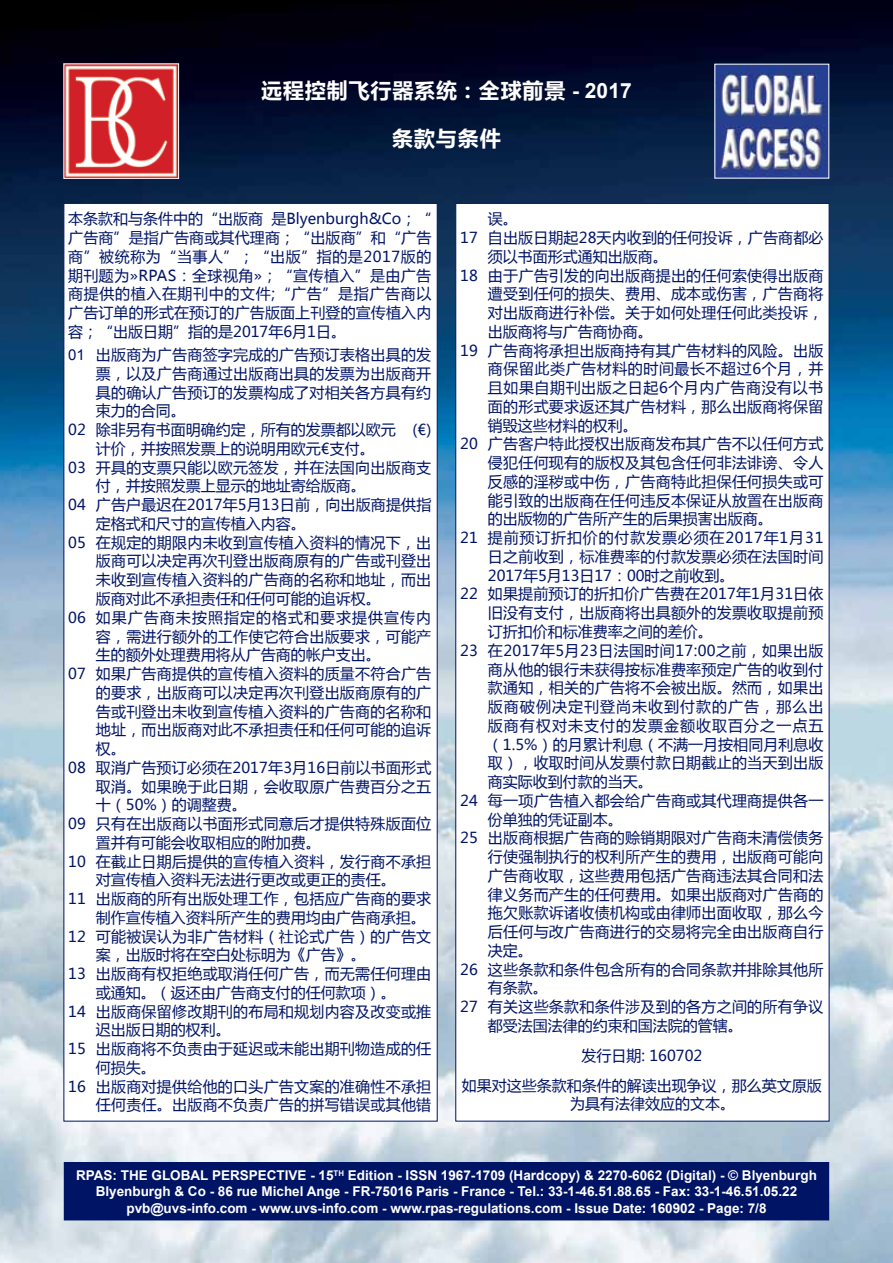
<style>
.page{position:relative;width:893px;height:1263px;background:#fff}
.page>*{position:absolute;margin:0;border:0;box-sizing:border-box;transform-origin:0 0}
.t1{font:700 21px "Microsoft Ya Hei";letter-spacing:.04em;color:#fff}
.t2{font:15px/18.8px "Microsoft Ya Hei";letter-spacing:.015em;color:#001466;text-align:justify}
.t3{font:15px "Microsoft Ya Hei";letter-spacing:.07em;color:#001466}
.t4{font:15px "Microsoft Ya Hei";letter-spacing:.035em;color:#001466}
.t5{font:15px "Microsoft Ya Hei";letter-spacing:.055em;color:#001466}
.t6{font:700 13.5px "Arial";color:#fff}
.s1{font-family:"Arial"}
</style>
<div class="page">
<img style="left:0;top:0;width:893px;height:1263px">
<div style="left:64px;top:1162px;width:765px;height:58px;background:#001466"></div>
<div style="left:456px;top:203px;width:373px;height:918px;background:#fff"></div>
<div style="left:64px;top:203px;width:373px;height:918px;background:#fff"></div>
<img style="left:66px;top:66px;width:111px;height:110px">
<img style="left:716px;top:66px;width:111px;height:110px">
<h1 class="t1" style="left:261px;top:76px;width:372px">远程控制飞行器系统 : 全球前景 <span class="s1">- 2017</span></h1>
<h1 class="t1" style="left:392px;top:123px;width:110px">条款与条件</h1>
<p class="t2" style="left:68px;top:209px;width:365px">本条款和与条件中的“出版商 是Blyenburgh&amp;Co；“广告商”是指广告商或其代理商；“出版商”和“广告商”被统称为“当事人”；“出版”指的是2017版的期刊题为»RPAS：全球视角»；“宣传植入”是由广告商提供的植入在期刊中的文件;“广告”是指广告商以广告订单的形式在预订的广告版面上刊登的宣传植入内容；“出版日期”指的是2017年6月1日。</p>
<p class="t2" style="left:68px;top:345px;width:365px"><span class="s1">01</span> 出版商为广告商签字完成的广告预订表格出具的发</p>
<p class="t2" style="left:96px;top:364px;width:337px">票，以及广告商通过出版商出具的发票为出版商开</p>
<p class="t2" style="left:96px;top:382px;width:337px">具的确认广告预订的发票构成了对相关各方具有约</p>
<p class="t2" style="left:96px;top:401px;width:92px">束力的合同。</p>
<p class="t2" style="left:68px;top:420px;width:365px">02 除非另有书面明确约定，所有的发票都以欧元 (€)</p>
<p class="t2" style="left:96px;top:439px;width:280px">计价，并按照发票上的说明用欧元€支付。</p>
<p class="t2" style="left:68px;top:457px;width:365px">03 开具的支票只能以欧元签发，并在法国向出版商支</p>
<p class="t2" style="left:96px;top:476px;width:272px">付，并按照发票上显示的地址寄给版商。</p>
<p class="t2" style="left:68px;top:495px;width:365px">04 广告户最迟在2017年5月13日前，向出版商提供指</p>
<p class="t2" style="left:96px;top:514px;width:212px">定格式和尺寸的宣传植入内容。</p>
<p class="t2" style="left:68px;top:532px;width:365px">05 在规定的期限内未收到宣传植入资料的情况下，出</p>
<p class="t2" style="left:96px;top:551px;width:337px">版商可以决定再次刊登出版商原有的广告或刊登出</p>
<p class="t2" style="left:96px;top:570px;width:337px">未收到宣传植入资料的广告商的名称和地址，而出</p>
<p class="t2" style="left:96px;top:589px;width:287px">版商对此不承担责任和任何可能的追诉权。</p>
<p class="t3" style="left:68px;top:607px;width:365px">06 如果广告商未按照指定的格式和要求提供宣传内</p>
<p class="t2" style="left:96px;top:626px;width:337px">容，需进行额外的工作使它符合出版要求，可能产</p>
<p class="t2" style="left:96px;top:645px;width:287px">生的额外处理费用将从广告商的帐户支出。</p>
<p class="t2" style="left:68px;top:664px;width:365px">07 如果广告商提供的宣传植入资料的质量不符合广告</p>
<p class="t2" style="left:96px;top:682px;width:337px">的要求，出版商可以决定再次刊登出版商原有的广</p>
<p class="t2" style="left:96px;top:701px;width:337px">告或刊登出未收到宣传植入资料的广告商的名称和</p>
<p class="t2" style="left:96px;top:720px;width:337px">地址，而出版商对此不承担责任和任何可能的追诉</p>
<p class="t2" style="left:96px;top:739px;width:32px">权。</p>
<p class="t2" style="left:68px;top:757px;width:365px">08 取消广告预订必须在2017年3月16日前以书面形式</p>
<p class="t2" style="left:96px;top:776px;width:337px">取消。如果晚于此日期，会收取原广告费百分之五</p>
<p class="t2" style="left:96px;top:795px;width:152px">十（50%）的调整费。</p>
<p class="t2" style="left:68px;top:814px;width:365px">09 只有在出版商以书面形式同意后才提供特殊版面位</p>
<p class="t2" style="left:96px;top:832px;width:227px">置并有可能会收取相应的附加费。</p>
<p class="t2" style="left:68px;top:851px;width:365px">10 在截止日期后提供的宣传植入资料，发行商不承担</p>
<p class="t2" style="left:96px;top:870px;width:301px">对宣传植入资料无法进行更改或更正的责任。</p>
<p class="t2" style="left:68px;top:889px;width:365px">11 出版商的所有出版处理工作，包括应广告商的要求</p>
<p class="t2" style="left:96px;top:907px;width:332px">制作宣传植入资料所产生的费用均由广告商承担。</p>
<p class="t2" style="left:68px;top:926px;width:365px">12 可能被误认为非广告材料（社论式广告）的广告文</p>
<p class="t2" style="left:96px;top:945px;width:272px">案，出版时将在空白处标明为《广告》。</p>
<p class="t2" style="left:68px;top:964px;width:365px">13 出版商有权拒绝或取消任何广告，而无需任何理由</p>
<p class="t2" style="left:96px;top:982px;width:301px">或通知。（返还由广告商支付的任何款项）。</p>
<p class="t2" style="left:68px;top:1001px;width:365px">14 出版商保留修改期刊的布局和规划内容及改变或推</p>
<p class="t2" style="left:96px;top:1020px;width:137px">迟出版日期的权利。</p>
<p class="t2" style="left:68px;top:1039px;width:365px">15 出版商将不负责由于延迟或未能出期刊物造成的任</p>
<p class="t2" style="left:96px;top:1057px;width:61px">何损失。</p>
<p class="t2" style="left:68px;top:1076px;width:365px">16 出版商对提供给他的口头广告文案的准确性不承担</p>
<p class="t2" style="left:96px;top:1095px;width:337px">任何责任。出版商不负责广告的拼写错误或其他错</p>
<p class="t2" style="left:488px;top:209px;width:31px">误。</p>
<p class="t2" style="left:460px;top:228px;width:365px">17 自出版日期起28天内收到的任何投诉，广告商都必</p>
<p class="t2" style="left:488px;top:247px;width:181px">须以书面形式通知出版商。</p>
<p class="t2" style="left:460px;top:265px;width:364px">18 由于广告引发的向出版商提出的任何索使得出版商</p>
<p class="t2" style="left:488px;top:284px;width:337px">遭受到任何的损失、费用、成本或伤害，广告商将</p>
<p class="t2" style="left:488px;top:303px;width:337px">对出版商进行补偿。关于如何处理任何此类投诉，</p>
<p class="t2" style="left:488px;top:322px;width:166px">出版商将与广告商协商。</p>
<p class="t2" style="left:460px;top:340px;width:364px">19 广告商将承担出版商持有其广告材料的风险。出版</p>
<p class="t4" style="left:488px;top:359px;width:337px">商保留此类广告材料的时间最长不超过6个月，并</p>
<p class="t4" style="left:488px;top:378px;width:337px">且如果自期刊出版之日起6个月内广告商没有以书</p>
<p class="t2" style="left:488px;top:397px;width:337px">面的形式要求返还其广告材料，那么出版商将保留</p>
<p class="t2" style="left:488px;top:415px;width:151px">销毁这些材料的权利。</p>
<p class="t2" style="left:460px;top:434px;width:364px">20 广告客户特此授权出版商发布其广告不以任何方式</p>
<p class="t2" style="left:488px;top:453px;width:337px">侵犯任何现有的版权及其包含任何非法诽谤、令人</p>
<p class="t2" style="left:488px;top:472px;width:337px">反感的淫秽或中伤，广告商特此担保任何损失或可</p>
<p class="t2" style="left:488px;top:490px;width:337px">能引致的出版商在任何违反本保证从放置在出版商</p>
<p class="t2" style="left:488px;top:509px;width:286px">的出版物的广告所产生的后果损害出版商。</p>
<p class="t5" style="left:460px;top:528px;width:365px">21 提前预订折扣价的付款发票必须在2017年1月31</p>
<p class="t2" style="left:488px;top:547px;width:337px">日之前收到，标准费率的付款发票必须在法国时间</p>
<p class="t2" style="left:488px;top:565px;width:248px">2017年5月13日17：00时之前收到。</p>
<p class="t2" style="left:460px;top:584px;width:365px">22 如果提前预订的折扣价广告费在2017年1月31日依</p>
<p class="t2" style="left:488px;top:603px;width:337px">旧没有支付，出版商将出具额外的发票收取提前预</p>
<p class="t2" style="left:488px;top:622px;width:226px">订折扣价和标准费率之间的差价。</p>
<p class="t2" style="left:460px;top:640px;width:365px">23 在2017年5月23日法国时间17:00之前，如果出版</p>
<p class="t2" style="left:488px;top:659px;width:337px">商从他的银行未获得按标准费率预定广告的收到付</p>
<p class="t2" style="left:488px;top:678px;width:337px">款通知，相关的广告将不会被出版。然而，如果出</p>
<p class="t3" style="left:488px;top:696px;width:337px">版商破例决定刊登尚未收到付款的广告，那么出</p>
<p class="t3" style="left:488px;top:715px;width:337px">版商有权对未支付的发票金额收取百分之一点五</p>
<p class="t2" style="left:488px;top:734px;width:337px">（1.5%）的月累计利息（不满一月按相同月利息收</p>
<p class="t2" style="left:488px;top:753px;width:337px">取），收取时间从发票付款日期截止的当天到出版</p>
<p class="t2" style="left:488px;top:772px;width:166px">商实际收到付款的当天。</p>
<p class="t2" style="left:460px;top:790px;width:364px">24 每一项广告植入都会给广告商或其代理商提供各一</p>
<p class="t2" style="left:488px;top:809px;width:136px">份单独的凭证副本。</p>
<p class="t2" style="left:460px;top:828px;width:364px">25 出版商根据广告商的赊销期限对广告商未清偿债务</p>
<p class="t2" style="left:488px;top:847px;width:337px">行使强制执行的权利所产生的费用，出版商可能向</p>
<p class="t2" style="left:488px;top:865px;width:337px">广告商收取，这些费用包括广告商违法其合同和法</p>
<p class="t2" style="left:488px;top:884px;width:337px">律义务而产生的任何费用。如果出版商对广告商的</p>
<p class="t2" style="left:488px;top:903px;width:337px">拖欠账款诉诸收债机构或由律师出面收取，那么今</p>
<p class="t2" style="left:488px;top:922px;width:337px">后任何与改广告商进行的交易将完全由出版商自行</p>
<p class="t2" style="left:488px;top:940px;width:46px">决定。</p>
<p class="t2" style="left:460px;top:959px;width:364px">26 这些条款和条件包含所有的合同条款并排除其他所</p>
<p class="t2" style="left:488px;top:978px;width:61px">有条款。</p>
<p class="t2" style="left:460px;top:997px;width:364px">27 有关这些条款和条件涉及到的各方之间的所有争议</p>
<p class="t2" style="left:488px;top:1015px;width:256px">都受法国法律的约束和国法院的管辖。</p>
<p class="t2" style="left:462px;top:1040px;width:361px;line-height:30px;text-align:center">发行日期: 160702<br>如果对这些条款和条件的解读出现争议，那么英文原版</p>
<p class="t2" style="left:570px;top:1093px;width:166px">为具有法律效应的文本。</p>
<p class="t6" style="left:76px;top:1166px;width:164px">RPAS: The Global Persp</p>
<p class="t6" style="left:258px;top:1166px;width:561px">ective - 15<sup>th</sup> Edition - ISSN 1967-1709 (Hardcopy) &amp; 2270-6062 (Digital) - © Blyenburgh</p>
<p class="t6" style="left:96px;top:1182px;width:703px">Blyenburgh &amp; Co - 86 rue Michel Ange - FR-75016 Paris - France - Tel.: 33-1-46.51.88.65 - Fax: 33-1-46.51.05.22</p>
<p class="t6" style="left:126px;top:1199px;width:642px">pvb@uvs-info.com - www.uvs-info.com - www.rpas-regulations.com - Issue Date: 160902 - Page: 7/8</p>
</div>
